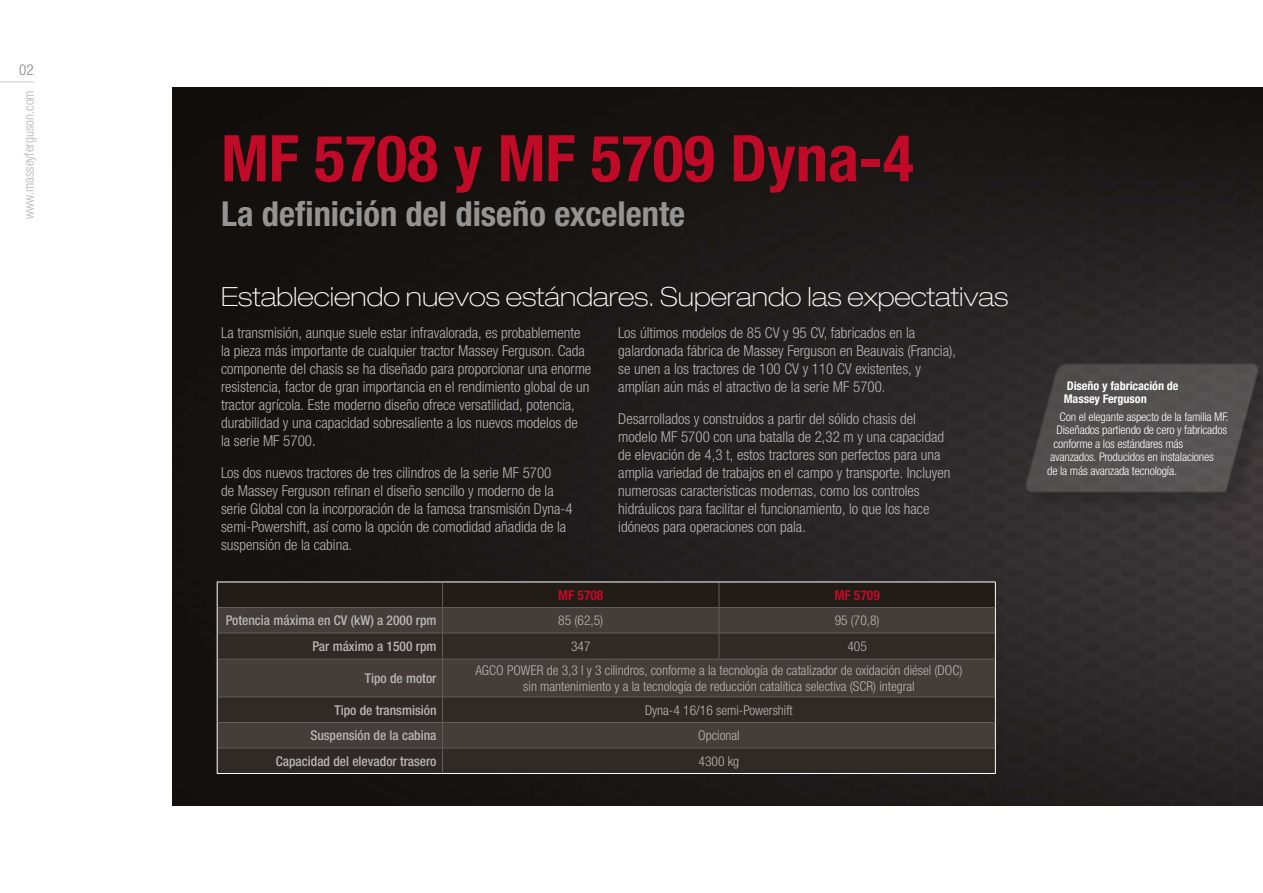
<style>
.page{position:relative;width:1263px;height:893px;background:#fff}
.page>*{position:absolute;margin:0;border:0;box-sizing:border-box;transform-origin:0 0}
.t1{font:700 condensed 64.5px "Helvetica Neue LTW1 G";color:#c10a27}
.t2{font:700 condensed 34.5px "Helvetica Neue LTW1 G";color:#959494}
.t3{font:100 expanded 26.4px "Helvetica Neue";color:#fff}
.t4{font:300 condensed 15px/18px "Helvetica Neue LTW1 G";color:#b6b5b5}
.t5{font:300 condensed 15px "Helvetica Neue LTW1 G";color:#848483}
.t6{font:300 condensed 13.5px/16.2px "Helvetica Neue LTW1 G";color:#b7b6b6;text-align:center}
.t7{font:500 condensed 13.5px "Helvetica Neue LTW1 G";color:#b7b6b6}
.t8{font:300 condensed 13.5px "Helvetica Neue LTW1 G";color:#b6b5b5}
.t9{font:700 condensed 13.5px "Helvetica Neue LTW1 G";color:#c10a27}
.t10{font:300 condensed 12px "Helvetica Neue LTW1 G";color:#fff}
.t11{font:700 condensed 12px/13.5px "Helvetica Neue LTW1 G";color:#fff}
</style>
<div class="page">
<img style="left:173px;top:87px;width:1090px;height:719px">
<div style="left:1028px;top:366px;width:235px;height:146px;background:#343031"></div>
<svg style="left:1022px;top:363px;width:239px;height:130px;background:#4e4b4b"></svg>
<hr style="left:0;top:81px;width:34px;height:1px;background:#c5c5c4">
<svg style="left:218px;top:660px;width:777px;height:113px;background:#3c3430"></svg>
<hr style="left:995px;top:659px;width:1px;height:38px;background:#fff">
<svg style="left:995px;top:697px;width:1px;height:76px"></svg>
<hr style="left:218px;top:659px;width:225px;height:1px;background:#5f5e5e">
<hr style="left:443px;top:659px;width:276px;height:1px;background:#5f5e5e">
<hr style="left:442px;top:659px;width:1px;height:38px;background:#5f5e5e">
<hr style="left:719px;top:659px;width:276px;height:1px;background:#5f5e5e">
<hr style="left:218px;top:697px;width:225px;height:1px;background:#5f5e5e">
<hr style="left:443px;top:697px;width:276px;height:1px;background:#5f5e5e">
<hr style="left:719px;top:697px;width:276px;height:1px;background:#5f5e5e">
<hr style="left:218px;top:722px;width:225px;height:1px;background:#5f5e5e">
<hr style="left:443px;top:722px;width:276px;height:1px;background:#5f5e5e">
<hr style="left:719px;top:722px;width:276px;height:1px;background:#5f5e5e">
<hr style="left:218px;top:748px;width:225px;height:1px;background:#5f5e5e">
<hr style="left:443px;top:748px;width:276px;height:1px;background:#5f5e5e">
<svg style="left:442px;top:697px;width:1px;height:76px"></svg>
<hr style="left:719px;top:748px;width:276px;height:1px;background:#5f5e5e">
<svg style="left:217px;top:582px;width:779px;height:77px;background:#352e2a"></svg>
<hr style="left:217px;top:659px;width:1px;height:38px;background:#fff">
<svg style="left:217px;top:697px;width:1px;height:76px"></svg>
<hr style="left:217px;top:773px;width:226px;height:1px;background:#fff">
<hr style="left:443px;top:773px;width:276px;height:1px;background:#fff">
<hr style="left:719px;top:773px;width:277px;height:1px;background:#fff">
<p class="t5" style="left:19px;top:61px;width:16px">02</p>
<p class="t8" style="left:21px;top:219px;width:130px;rotate:-90deg">www.masseyferguson.com</p>
<h1 class="t1" style="left:221px;top:120px;width:694px">MF 5708 y MF 5709 Dyna-4</h1>
<h2 class="t2" style="left:221px;top:194px;width:466px">La definición del diseño excelente</h2>
<h3 class="t3" style="left:221px;top:280px;width:789px">Estableciendo nuevos estándares. Superando las expectativas</h3>
<p class="t4" style="left:221px;top:323px;width:372px">La transmisión, aunque suele estar infravalorada, es probablemente la pieza más importante de cualquier tractor Massey Ferguson. Cada componente del chasis se ha diseñado para proporcionar una enorme resistencia, factor de gran importancia en el rendimiento global de un tractor agrícola. Este moderno diseño ofrece versatilidad, potencia, durabilidad y una capacidad sobresaliente a los nuevos modelos de<br>la serie MF 5700.</p>
<p class="t4" style="left:221px;top:463px;width:353px">Los dos nuevos tractores de tres cilindros de la serie MF 5700<br>de Massey Ferguson refinan el diseño sencillo y moderno de la serie Global con la incorporación de la famosa transmisión Dyna-4 semi-Powershift, así como la opción de comodidad añadida de la suspensión de la cabina.</p>
<p class="t4" style="left:618px;top:323px;width:339px">Los últimos modelos de 85 CV y 95 CV, fabricados en la galardonada fábrica de Massey Ferguson en Beauvais (Francia), se unen a los tractores de 100 CV y 110 CV existentes, y amplían aún más el atractivo de la serie MF 5700.</p>
<p class="t4" style="left:618px;top:409px;width:334px">Desarrollados y construidos a partir del sólido chasis del modelo MF 5700 con una batalla de 2,32 m y una capacidad de elevación de 4,3 t, estos tractores son perfectos para una amplia variedad de trabajos en el campo y transporte. Incluyen numerosas características modernas, como los controles hidráulicos para facilitar el funcionamiento, lo que los hace idóneos para operaciones con pala.</p>
<p class="t9" style="left:558px;top:587px;width:47px">MF 5708</p>
<p class="t9" style="left:834px;top:587px;width:47px">MF 5709</p>
<p class="t7" style="left:226px;top:612px;width:212px">Potencia máxima en CV (kW) a 2000 rpm</p>
<p class="t6" style="left:558px;top:612px;width:46px">85 (62,5)</p>
<p class="t6" style="left:835px;top:612px;width:46px">95 (70,8)</p>
<p class="t7" style="left:312px;top:638px;width:126px">Par máximo a 1500 rpm</p>
<p class="t6" style="left:571px;top:638px;width:21px">347</p>
<p class="t6" style="left:847px;top:638px;width:21px">405</p>
<p class="t7" style="left:365px;top:670px;width:73px">Tipo de motor</p>
<p class="t6" style="left:475px;top:662px;width:488px">AGCO POWER de 3,3 l y 3 cilindros, conforme a la tecnología de catalizador de oxidación diésel (DOC) sin mantenimiento y a la tecnología de reducción catalítica selectiva (SCR) integral</p>
<p class="t7" style="left:334px;top:702px;width:104px">Tipo de transmisión</p>
<p class="t6" style="left:645px;top:702px;width:149px">Dyna-4 16/16 semi-Powershift</p>
<p class="t7" style="left:310px;top:727px;width:128px">Suspensión de la cabina</p>
<p class="t6" style="left:698px;top:727px;width:43px">Opcional</p>
<p class="t7" style="left:276px;top:753px;width:162px">Capacidad del elevador trasero</p>
<p class="t6" style="left:699px;top:753px;width:42px">4300 kg</p>
<p class="t11" style="left:1064px;top:379px;width:117px">Diseño y fabricación de<br>Massey Ferguson</p>
<p class="t10" style="left:1059px;top:410px;width:171px">Con el elegante aspecto de la familia MF.</p>
<p class="t10" style="left:1056px;top:423px;width:172px">Diseñados partiendo de cero y fabricados</p>
<p class="t10" style="left:1053px;top:437px;width:132px">conforme a los estándares más</p>
<p class="t10" style="left:1050px;top:450px;width:165px">avanzados. Producidos en instalaciones</p>
<p class="t10" style="left:1047px;top:464px;width:132px">de la más avanzada tecnología.</p>
</div>
